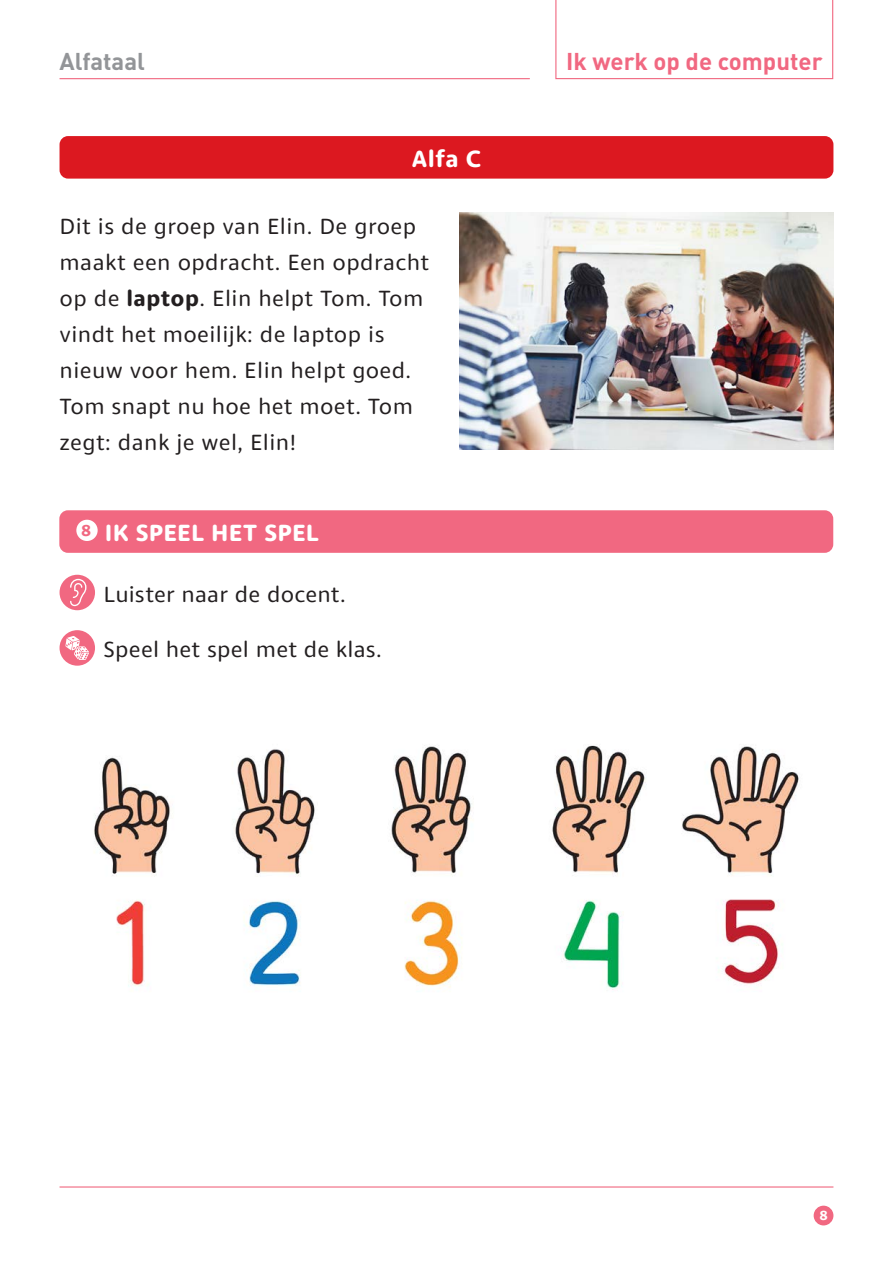
<style>
.page{position:relative;width:893px;height:1263px;background:#fff}
.page>*{position:absolute;margin:0;border:0;box-sizing:border-box;transform-origin:0 0}
.t1{font:700 24px "Dita";letter-spacing:.01em;color:#fff}
.t2{font:700 24px "DIN";color:#f16881}
.t3{font:700 24px "DIN";color:#939598}
.t4{font:22.5px/36px "Dita";letter-spacing:.02em;color:#231f20}
.t5{font:700 13.5px "Dita";color:#fff}
.s1{font-weight:700}
</style>
<div class="page">
<hr style="left:60px;top:1186px;width:773px;height:1px;background:#f16881">
<div style="left:814px;top:1206px;width:19px;height:19px;background:#f16881;border-radius:50%"></div>
<svg style="left:555px;top:0;width:278px;height:79px"></svg>
<hr style="left:60px;top:78px;width:470px;height:1px;background:#f16881">
<div style="left:60px;top:136px;width:773px;height:43px;background:#dc1820;border-radius:9px"></div>
<div style="left:59px;top:510px;width:774px;height:43px;background:#f16881;border-radius:9px"></div>
<div style="left:76px;top:520px;width:22px;height:21px;background:#fff;border-radius:50%"></div>
<div style="left:60px;top:575px;width:35px;height:35px;background:#f16881;border-radius:50%"></div>
<svg style="left:70px;top:579px;width:16px;height:27px"></svg>
<img style="left:459px;top:212px;width:374px;height:237px">
<div style="left:60px;top:630px;width:35px;height:36px;background:#f16881;border-radius:50%"></div>
<svg style="left:65px;top:636px;width:24px;height:24px"></svg>
<img style="left:94px;top:745px;width:705px;height:245px">
<p class="t3" style="left:60px;top:46px;width:87px">Alfataal</p>
<p class="t2" style="left:566px;top:46px;width:258px">Ik werk op de computer</p>
<p class="t1" style="left:412px;top:144px;width:71px">Alfa C</p>
<p class="t4" style="left:60px;top:208px;width:371px">Dit is de groep van Elin. De groep maakt een opdracht. Een opdracht op de <span class="s1">laptop</span>. Elin helpt Tom. Tom vindt het moeilijk: de laptop is nieuw voor hem. Elin helpt goed.<br>Tom snapt nu hoe het moet. Tom zegt: dank je wel, Elin!</p>
<p class="t1" style="left:81px;top:518px;width:239px"><sup>8</sup> IK SPEEL HET SPEL</p>
<p class="t4" style="left:104px;top:576px;width:244px">Luister naar de docent.</p>
<p class="t4" style="left:104px;top:631px;width:280px">Speel het spel met de klas.</p>
<p class="t5" style="left:819px;top:1207px;width:10px">8</p>
</div>
